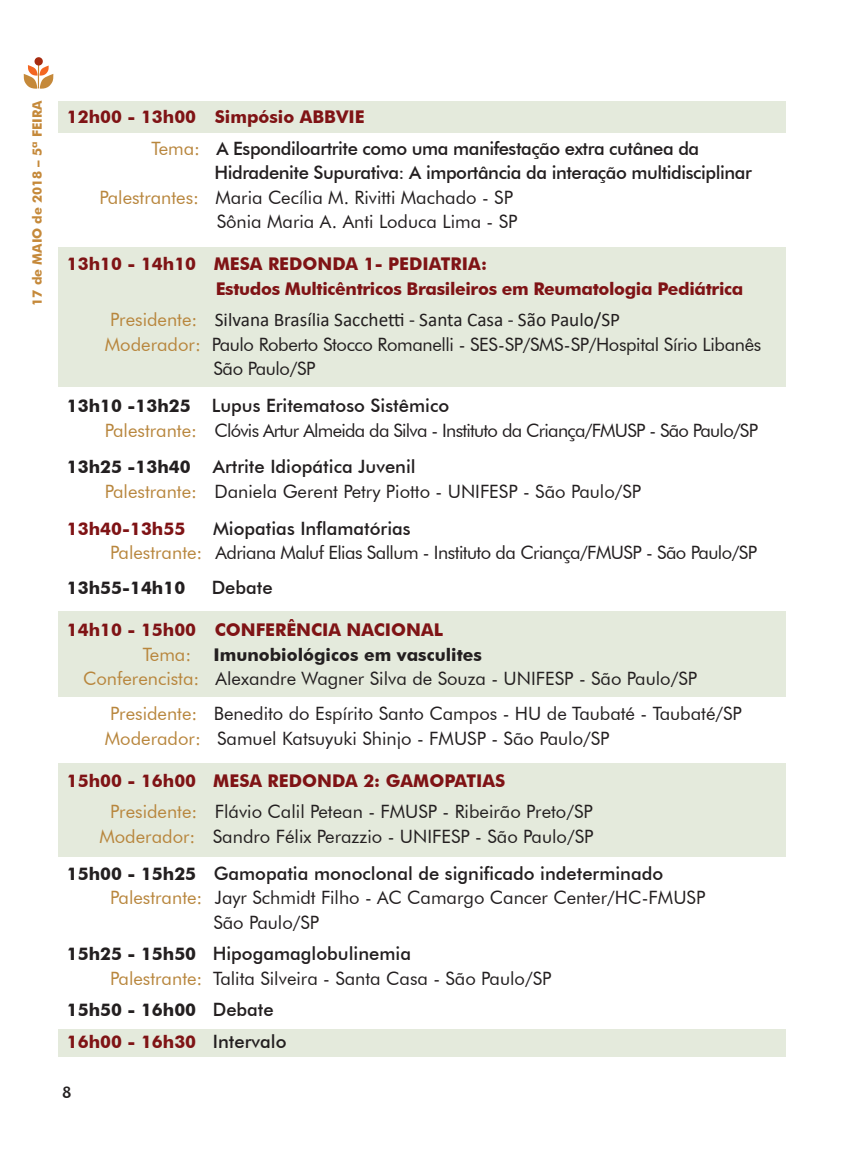
<style>
.page{position:relative;width:851px;height:1154px;background:#fff}
.page>*{position:absolute;margin:0;border:0;box-sizing:border-box;transform-origin:0 0}
.t1{font:19.25px "Calibri";color:#231f20}
.t2{font:18.38px "Futura BT";color:#231f20}
.t3{font:500 18.38px "Futura BT";color:#231f20}
.t4{font:500 18.38px "Futura BT";letter-spacing:-.025em;color:#231f20}
.t5{font:18.38px "Futura BT";letter-spacing:-.02em;color:#231f20}
.t6{font:18.38px "Futura BT";letter-spacing:-.04em;color:#231f20}
.t7{font:18.38px "Futura BT";letter-spacing:-.03em;color:#231f20}
.t8{font:700 17.5px "Futura BT";color:#7f1315}
.t9{font:700 17.5px "Futura BT";color:#231f20}
.t10{font:700 17.5px "Futura BT";letter-spacing:-.02em;color:#7f1315}
.t11{font:700 17.5px "Candara";color:#231f20}
.t12{font:700 12.95px "Futura BT";color:#c5893a}
.s1{font-weight:400;color:#b8863d}
.s2{color:#b8863d}
.s3{font-family:"Futura BT";font-size:18.38px;color:#b8863d}
.s4{font-weight:700;font-size:17.5px}
.s5{font-weight:400;font-size:18.38px;color:#b8863d}
.s6{font-weight:500;font-size:18.38px}
.s7{font-weight:500;font-size:18.38px;color:#231f20}
</style>
<div class="page">
<div style="left:58px;top:248px;width:727px;height:139px;background:#e4eadc"></div>
<div style="left:58px;top:101px;width:727px;height:31px;background:#e4eadc"></div>
<div style="left:58px;top:611px;width:727px;height:85px;background:#e4eadc"></div>
<div style="left:58px;top:762px;width:727px;height:94px;background:#e4eadc"></div>
<div style="left:58px;top:1028px;width:727px;height:28px;background:#e4eadc"></div>
<div style="left:35px;top:57px;width:8px;height:8px;background:#a62b10;border-radius:50%"></div>
<svg style="left:24px;top:63px;width:30px;height:26px"></svg>
<p class="t12" style="left:29px;top:305px;width:206px;rotate:-90deg">17 de MAIO de 2018 – 5ª FEIRA</p>
<p class="t8" style="left:67px;top:106px;width:299px">12h00 - 13h00 Simpósio ABBVIE</p>
<p class="t4" style="left:152px;top:137px;width:549px"><span class="s1">Tema:</span> A Espondiloartrite como uma manifestação extra cutânea da</p>
<p class="t4" style="left:214px;top:161px;width:539px">Hidradenite Supurativa: A importância da interação multidisciplinar</p>
<p class="t2" style="left:99px;top:186px;width:415px"><span class="s2">Palestrantes:</span> Maria Cecília M. Rivitti Machado - SP</p>
<p class="t2" style="left:217px;top:210px;width:302px">Sônia Maria A. Anti Loduca Lima - SP</p>
<p class="t8" style="left:67px;top:253px;width:421px">13h10 - 14h10 MESA REDONDA 1- PEDIATRIA:</p>
<p class="t10" style="left:216px;top:278px;width:529px">Estudos Multicêntricos Brasileiros em Reumatologia Pediátrica</p>
<p class="t1" style="left:110px;top:306px;width:511px"><span class="s3">Presidente:</span> Silvana Brasília Sacchetti - Santa Casa - São Paulo/SP</p>
<p class="t5" style="left:105px;top:333px;width:658px"><span class="s2">Moderador:</span> Paulo Roberto Stocco Romanelli - SES-SP/SMS-SP/Hospital Sírio Libanês</p>
<p class="t5" style="left:213px;top:357px;width:103px">São Paulo/SP</p>
<p class="t3" style="left:67px;top:394px;width:384px"><span class="s4">13h10 -13h25</span> Lupus Eritematoso Sistêmico</p>
<p class="t6" style="left:105px;top:418px;width:654px"><span class="s2">Palestrante:</span> Clóvis Artur Almeida da Silva - Instituto da Criança/FMUSP - São Paulo/SP</p>
<p class="t3" style="left:67px;top:455px;width:350px"><span class="s4">13h25 -13h40</span> Artrite Idiopática Juvenil</p>
<p class="t2" style="left:105px;top:480px;width:538px"><span class="s2">Palestrante:</span> Daniela Gerent Petry Piotto - UNIFESP - São Paulo/SP</p>
<p class="t8" style="left:67px;top:517px;width:120px">13h40-13h55</p>
<p class="t3" style="left:213px;top:516px;width:199px">Miopatias Inflamatórias</p>
<p class="t7" style="left:110px;top:541px;width:648px"><span class="s2">Palestrante:</span> Adriana Maluf Elias Sallum - Instituto da Criança/FMUSP - São Paulo/SP</p>
<p class="t9" style="left:67px;top:577px;width:120px">13h55-14h10</p>
<p class="t3" style="left:212px;top:576px;width:62px">Debate</p>
<p class="t8" style="left:67px;top:619px;width:377px">14h10 - 15h00 CONFERÊNCIA NACIONAL</p>
<p class="t9" style="left:143px;top:643px;width:341px"><span class="s5">Tema:</span> Imunobiológicos em vasculites</p>
<p class="t2" style="left:83px;top:667px;width:615px"><span class="s2">Conferencista:</span> Alexandre Wagner Silva de Souza - UNIFESP - São Paulo/SP</p>
<p class="t2" style="left:110px;top:702px;width:633px"><span class="s2">Presidente:</span> Benedito do Espírito Santo Campos - HU de Taubaté - Taubaté/SP</p>
<p class="t2" style="left:105px;top:726px;width:506px"><span class="s2">Moderador:</span> Samuel Katsuyuki Shinjo - FMUSP - São Paulo/SP</p>
<p class="t8" style="left:67px;top:769px;width:440px">15h00 - 16h00 MESA REDONDA 2: GAMOPATIAS</p>
<p class="t2" style="left:110px;top:800px;width:484px"><span class="s2">Presidente:</span> Flávio Calil Petean - FMUSP - Ribeirão Preto/SP</p>
<p class="t2" style="left:99px;top:824px;width:495px"><span class="s2">Moderador:</span> Sandro Félix Perazzio - UNIFESP - São Paulo/SP</p>
<p class="t3" style="left:67px;top:861px;width:598px"><span class="s4">15h00 - 15h25</span> Gamopatia monoclonal de significado indeterminado</p>
<p class="t2" style="left:110px;top:886px;width:596px"><span class="s2">Palestrante:</span> Jayr Schmidt Filho - AC Camargo Cancer Center/HC-FMUSP</p>
<p class="t2" style="left:213px;top:910px;width:107px">São Paulo/SP</p>
<p class="t3" style="left:67px;top:942px;width:345px"><span class="s4">15h25 - 15h50</span> Hipogamaglobulinemia</p>
<p class="t2" style="left:110px;top:966px;width:443px"><span class="s2">Palestrante:</span> Talita Silveira - Santa Casa - São Paulo/SP</p>
<p class="t9" style="left:67px;top:999px;width:208px">15h50 - 16h00 <span class="s6">Debate</span></p>
<p class="t8" style="left:67px;top:1030px;width:221px">16h00 - 16h30 <span class="s7">Intervalo</span></p>
<p class="t11" style="left:62px;top:1080px;width:11px">8</p>
</div>
